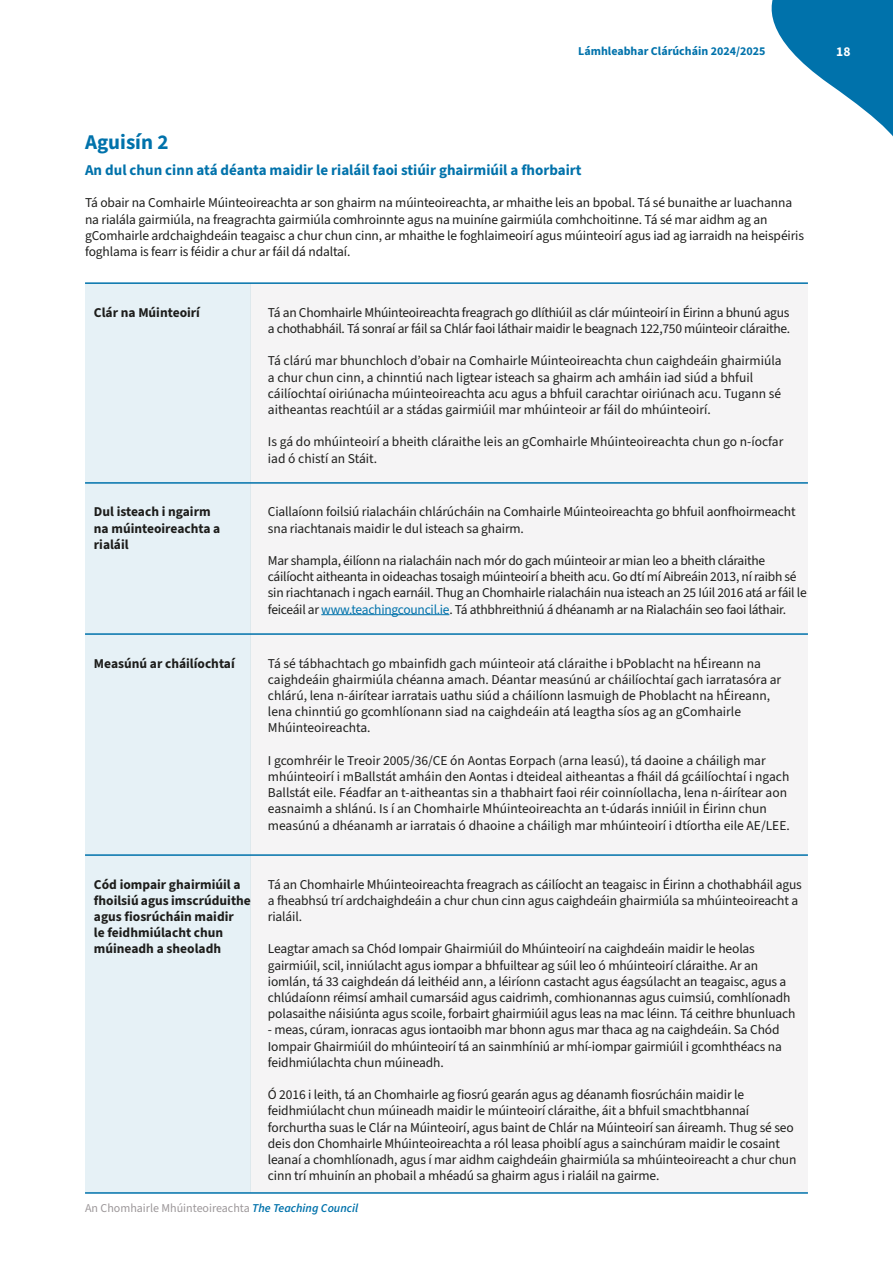
<style>
.page{position:relative;width:893px;height:1263px;background:#fff}
.page>*{position:absolute;margin:0;border:0;box-sizing:border-box;transform-origin:0 0}
.t1{font:700 21px "Source Sans 3";color:#0072ab}
.t2{font:700 15px "Source Sans 3";color:#0072ab}
.t3{font:13.5px/16.2px "Source Sans 3";letter-spacing:-.01em;color:#1d1d1b}
.t4{font:700 13.5px/16.2px "Source Sans 3";color:#1d1d1b}
.t5{font:700 13.5px "Source Sans 3";color:#fff}
.t6{font:12px "Source Sans 3";color:#9c9799}
.t7{font:700 12px "Source Sans 3";color:#0072ab}
.s1{color:#0072ab}
.s2{font-weight:600;font-style:italic;color:#0072ab}
</style>
<div class="page">
<div style="left:85px;top:283px;width:166px;height:909px;background:#e6f1f6"></div>
<div style="left:251px;top:283px;width:557px;height:910px;background:#f5f4f5"></div>
<hr style="left:321px;top:614px;width:128px;height:1px;background:#0072ab">
<hr style="left:85px;top:282px;width:723px;height:2px;background:#0072ab">
<hr style="left:85px;top:482px;width:723px;height:2px;background:#0072ab">
<hr style="left:85px;top:633px;width:723px;height:2px;background:#0072ab">
<hr style="left:85px;top:854px;width:723px;height:2px;background:#0072ab">
<hr style="left:85px;top:1192px;width:723px;height:2px;background:#0072ab">
<svg style="left:771px;top:0;width:122px;height:137px"></svg>
<p class="t7" style="left:578px;top:43px;width:189px">Lámhleabhar Clárúcháin 2024/2025</p>
<p class="t5" style="left:836px;top:43px;width:16px">18</p>
<h1 class="t1" style="left:85px;top:128px;width:85px">Aguisín 2</h1>
<p class="t2" style="left:85px;top:160px;width:498px">An dul chun cinn atá déanta maidir le rialáil faoi stiúir ghairmiúil a fhorbairt</p>
<p class="t3" style="left:85px;top:195px;width:721px">Tá obair na Comhairle Múinteoireachta ar son ghairm na múinteoireachta, ar mhaithe leis an bpobal. Tá sé bunaithe ar luachanna na rialála gairmiúla, na freagrachta gairmiúla comhroinnte agus na muiníne gairmiúla comhchoitinne. Tá sé mar aidhm ag an gComhairle ardchaighdeáin teagaisc a chur chun cinn, ar mhaithe le foghlaimeoirí agus múinteoirí agus iad ag iarraidh na heispéiris foghlama is fearr is féidir a chur ar fáil dá ndaltaí.</p>
<p class="t4" style="left:94px;top:304px;width:108px">Clár na Múinteoirí</p>
<p class="t4" style="left:94px;top:504px;width:128px">Dul isteach i ngairm na múinteoireachta a rialáil</p>
<p class="t4" style="left:94px;top:655px;width:142px">Measúnú ar cháilíochtaí</p>
<p class="t3" style="left:268px;top:304px;width:524px">Tá an Chomhairle Mhúinteoireachta freagrach go dlíthiúil as clár múinteoirí in Éirinn a bhunú agus a chothabháil. Tá sonraí ar fáil sa Chlár faoi láthair maidir le beagnach 122,750 múinteoir cláraithe.</p>
<p class="t3" style="left:268px;top:353px;width:515px">Tá clárú mar bhunchloch d’obair na Comhairle Múinteoireachta chun caighdeáin ghairmiúla a chur chun cinn, a chinntiú nach ligtear isteach sa ghairm ach amháin iad siúd a bhfuil cáilíochtaí oiriúnacha múinteoireachta acu agus a bhfuil carachtar oiriúnach acu. Tugann sé aitheantas reachtúil ar a stádas gairmiúil mar mhúinteoir ar fáil do mhúinteoirí.</p>
<p class="t3" style="left:268px;top:434px;width:517px">Is gá do mhúinteoirí a bheith cláraithe leis an gComhairle Mhúinteoireachta chun go n-íocfar iad ó chistí an Stáit.</p>
<p class="t3" style="left:268px;top:504px;width:529px">Ciallaíonn foilsiú rialacháin chlárúcháin na Comhairle Múinteoireachta go bhfuil aonfhoirmeacht sna riachtanais maidir le dul isteach sa ghairm.</p>
<p class="t3" style="left:268px;top:552px;width:540px">Mar shampla, éilíonn na rialacháin nach mór do gach múinteoir ar mian leo a bheith cláraithe cáilíocht aitheanta in oideachas tosaigh múinteoirí a bheith acu. Go dtí mí Aibreáin 2013, ní raibh sé sin riachtanach i ngach earnáil. Thug an Chomhairle rialacháin nua isteach an 25 Iúil 2016 atá ar fáil le feiceáil ar <span class="s1">www.teachingcouncil.ie</span>. Tá athbhreithniú á dhéanamh ar na Rialacháin seo faoi láthair.</p>
<p class="t3" style="left:268px;top:655px;width:515px">Tá sé tábhachtach go mbainfidh gach múinteoir atá cláraithe i bPoblacht na hÉireann na caighdeáin ghairmiúla chéanna amach. Déantar measúnú ar cháilíochtaí gach iarratasóra ar chlárú, lena n-áirítear iarratais uathu siúd a cháilíonn lasmuigh de Phoblacht na hÉireann, lena chinntiú go gcomhlíonann siad na caighdeáin atá leagtha síos ag an gComhairle Mhúinteoireachta.</p>
<p class="t3" style="left:268px;top:752px;width:523px">I gcomhréir le Treoir 2005/36/CE ón Aontas Eorpach (arna leasú), tá daoine a cháiligh mar mhúinteoirí i mBallstát amháin den Aontas i dteideal aitheantas a fháil dá gcáilíochtaí i ngach Ballstát eile. Féadfar an t-aitheantas sin a thabhairt faoi réir coinníollacha, lena n-áirítear aon easnaimh a shlánú. Is í an Chomhairle Mhúinteoireachta an t-údarás inniúil in Éirinn chun measúnú a dhéanamh ar iarratais ó dhaoine a cháiligh mar mhúinteoirí i dtíortha eile AE/LEE.</p>
<p class="t4" style="left:94px;top:876px;width:158px">Cód iompair ghairmiúil a fhoilsiú agus imscrúduithe agus fiosrúcháin maidir<br>le feidhmiúlacht chun múineadh a sheoladh</p>
<p class="t3" style="left:268px;top:876px;width:536px">Tá an Chomhairle Mhúinteoireachta freagrach as cáilíocht an teagaisc in Éirinn a chothabháil agus a fheabhsú trí ardchaighdeáin a chur chun cinn agus caighdeáin ghairmiúla sa mhúinteoireacht a rialáil.</p>
<p class="t3" style="left:268px;top:941px;width:529px">Leagtar amach sa Chód Iompair Ghairmiúil do Mhúinteoirí na caighdeáin maidir le heolas gairmiúil, scil, inniúlacht agus iompar a bhfuiltear ag súil leo ó mhúinteoirí cláraithe. Ar an iomlán, tá 33 caighdeán dá leithéid ann, a léiríonn castacht agus éagsúlacht an teagaisc, agus a chlúdaíonn réimsí amhail cumarsáid agus caidrimh, comhionannas agus cuimsiú, comhlíonadh polasaithe náisiúnta agus scoile, forbairt ghairmiúil agus leas na mac léinn. Tá ceithre bhunluach</p>
<p class="t3" style="left:268px;top:1022px;width:516px">- meas, cúram, ionracas agus iontaoibh mar bhonn agus mar thaca ag na caighdeáin. Sa Chód<br>Iompair Ghairmiúil do mhúinteoirí tá an sainmhíniú ar mhí-iompar gairmiúil i gcomhthéacs na feidhmiúlachta chun múineadh.</p>
<p class="t3" style="left:268px;top:1087px;width:530px">Ó 2016 i leith, tá an Chomhairle ag fiosrú gearán agus ag déanamh fiosrúcháin maidir le feidhmiúlacht chun múineadh maidir le múinteoirí cláraithe, áit a bhfuil smachtbhannaí forchurtha suas le Clár na Múinteoirí, agus baint de Chlár na Múinteoirí san áireamh. Thug sé seo deis don Chomhairle Mhúinteoireachta a ról leasa phoiblí agus a sainchúram maidir le cosaint leanaí a chomhlíonadh, agus í mar aidhm caighdeáin ghairmiúla sa mhúinteoireacht a chur chun cinn trí mhuinín an phobail a mhéadú sa ghairm agus i rialáil na gairme.</p>
<p class="t6" style="left:85px;top:1200px;width:275px">An Chomhairle Mhúinteoireachta <span class="s2">The Teaching Council</span></p>
</div>
